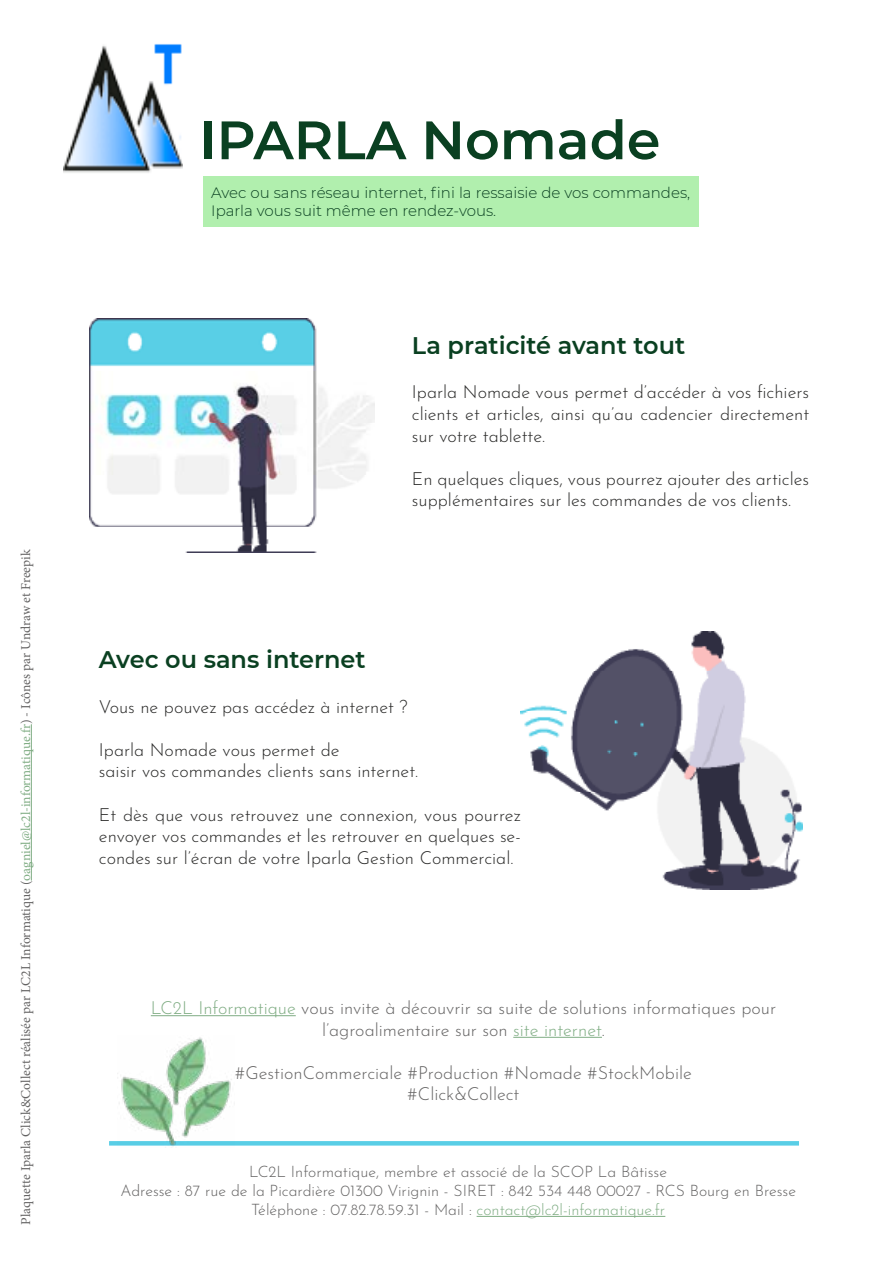
<style>
.page{position:relative;width:893px;height:1263px;background:#fff}
.page>*{position:absolute;margin:0;border:0;box-sizing:border-box;transform-origin:0 0}
.t1{font:600 54px "Montserrat";color:#0a4021}
.t2{font:600 24px "Montserrat";color:#0a4021}
.t3{font:100 18px/21.6px "Josefin Sans";color:#282827;text-align:justify}
.t4{font:100 18px/21.6px "Josefin Sans";color:#646363;text-align:center}
.t5{font:100 15.75px/18.9px "Josefin Sans";color:#646363;text-align:center}
.t6{font:300 15px/18px "Montserrat";color:#0a4021}
.t7{font:13.5px "Minion Pro";color:#646363}
.s1{color:#80ad84}
</style>
<div class="page">
<hr style="left:477px;top:1216px;width:188px;height:1px;background:#80ad84">
<svg style="left:109px;top:1141px;width:690px;height:4px;background:#5ccfe6"></svg>
<hr style="left:31px;top:724px;width:1px;height:156px;background:#80ad84">
<hr style="left:151px;top:1015px;width:145px;height:1px;background:#80ad84">
<hr style="left:513px;top:1037px;width:89px;height:1px;background:#80ad84">
<img style="left:117px;top:1037px;width:118px;height:109px">
<div style="left:203px;top:177px;width:495px;height:50px;background:#b1efae"></div>
<img style="left:63px;top:44px;width:120px;height:129px">
<img style="left:89px;top:319px;width:285px;height:234px">
<img style="left:521px;top:631px;width:281px;height:258px">
<p class="t7" style="left:17px;top:1225px;width:677px;rotate:-90deg">Plaquette Iparla Click&amp;Collect réalisée par LC2L Informatique (<span class="s1">oagniel@lc2l-informatique.fr</span>) - Icônes par Undraw et Freepik</p>
<h1 class="t1" style="left:199px;top:102px;width:463px">IPARLA Nomade</h1>
<p class="t6" style="left:211px;top:183px;width:480px">Avec ou sans réseau internet, fini la ressaisie de vos commandes,<br>Iparla vous suit même en rendez-vous.</p>
<h2 class="t2" style="left:412px;top:328px;width:275px">La praticité avant tout</h2>
<p class="t3" style="left:412px;top:380px;width:399px">Iparla Nomade vous permet d’accéder à vos fichiers clients et articles, ainsi qu’au cadencier directement sur votre tablette.</p>
<p class="t3" style="left:412px;top:466px;width:399px">En quelques cliques, vous pourrez ajouter des articles supplémentaires sur les commandes de vos clients.</p>
<h2 class="t2" style="left:99px;top:643px;width:268px">Avec ou sans internet</h2>
<p class="t3" style="left:99px;top:694px;width:310px">Vous ne pouvez pas accédez à internet ?</p>
<p class="t3" style="left:99px;top:737px;width:321px">Iparla Nomade vous permet de<br>saisir vos commandes clients sans internet.</p>
<p class="t3" style="left:99px;top:802px;width:423px">Et dès que vous retrouvez une connexion, vous pourrez envoyer vos commandes et les retrouver en quelques se&shy;condes sur l’écran de votre Iparla Gestion Commercial.</p>
<p class="t4" style="left:151px;top:995px;width:627px"><span class="s1">LC2L Informatique</span> vous invite à découvrir sa suite de solutions informatiques pour l’agroalimentaire sur son <span class="s1">site internet</span>.</p>
<p class="t4" style="left:235px;top:1060px;width:458px">#GestionCommerciale #Production #Nomade #StockMobile #Click&amp;Collect</p>
<p class="t5" style="left:120px;top:1161px;width:677px">LC2L Informatique, membre et associé de la SCOP La Bâtisse<br>Adresse : 87 rue de la Picardière 01300 Virignin - SIRET : 842 534 448 00027 - RCS Bourg en Bresse<br>Téléphone : 07.82.78.59.31 - Mail : <span class="s1">contact@lc2l-informatique.fr</span></p>
</div>
